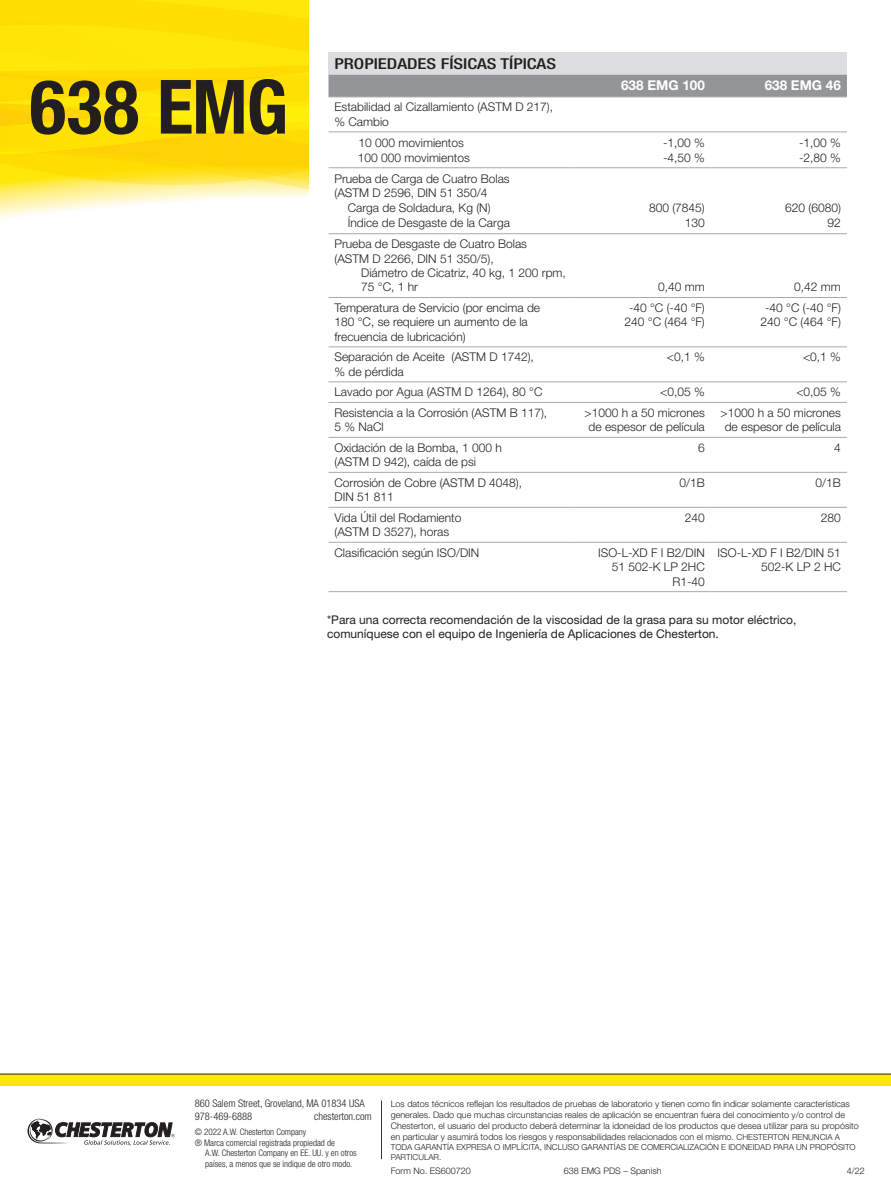
<style>
.page{position:relative;width:891px;height:1188px;background:#fff}
.page>*{position:absolute;margin:0;border:0;box-sizing:border-box;transform-origin:0 0}
._01_Product_Number{font:700 condensed 75px "Helvetica Neue LT Std";letter-spacing:-.005em;color:#231f20}
._09_Chart_Head{font:500 condensed 15px "Helvetica Neue LT Std";color:#231f20;scale:1.25 1}
.t1{font:700 13.5px "Helvetica Neue LT Std";color:#fff}
.t2{font:300 12px/14.4px "Helvetica Neue LT Std";color:#231f20}
.t3{font:12px/14.4px "Helvetica Neue";color:#231f20}
.t4{font:300 condensed 10.5px "Helvetica Neue LT Std";color:#231f20}
.t5{font:300 9px/10.8px "Helvetica Neue LT Std";color:#231f20}
.t6{font:300 condensed 9px/10.8px "Helvetica Neue LT Std";color:#231f20}
.t7{font:300 8.25px/9.9px "Helvetica Neue LT Std";color:#231f20}
.s1{font-size:8.25px}
</style>
<div class="page">
<svg style="left:0;top:190px;width:309px;height:29px"></svg>
<svg style="left:0;top:0;width:309px;height:190px;background:#fee00c"></svg>
<img style="left:147px;top:78px;width:44px;height:9px">
<div style="left:0;top:1074px;width:891px;height:12px;background:#ffe709"></div>
<hr style="left:0;top:1074px;width:891px;height:1px;background:#231f20">
<hr style="left:381px;top:1101px;width:1px;height:58px;background:#231f20">
<svg style="left:28px;top:1118px;width:147px;height:27px"></svg>
<div style="left:328px;top:52px;width:519px;height:23px;background:#dcdddf"></div>
<div style="left:328px;top:75px;width:519px;height:22px;background:#939598"></div>
<hr style="left:328px;top:97px;width:248px;height:1px;background:#a8a9ad">
<hr style="left:576px;top:97px;width:135px;height:1px;background:#a8a9ad">
<hr style="left:711px;top:97px;width:136px;height:1px;background:#a8a9ad">
<hr style="left:328px;top:132px;width:248px;height:1px;background:#a8a9ad">
<hr style="left:576px;top:132px;width:135px;height:1px;background:#a8a9ad">
<hr style="left:711px;top:132px;width:136px;height:1px;background:#a8a9ad">
<hr style="left:328px;top:167px;width:248px;height:1px;background:#a8a9ad">
<hr style="left:576px;top:167px;width:135px;height:1px;background:#a8a9ad">
<hr style="left:711px;top:167px;width:136px;height:1px;background:#a8a9ad">
<hr style="left:328px;top:233px;width:248px;height:1px;background:#a8a9ad">
<hr style="left:576px;top:233px;width:135px;height:1px;background:#a8a9ad">
<hr style="left:711px;top:233px;width:136px;height:1px;background:#a8a9ad">
<hr style="left:328px;top:297px;width:248px;height:1px;background:#a8a9ad">
<hr style="left:576px;top:297px;width:135px;height:1px;background:#a8a9ad">
<hr style="left:711px;top:297px;width:136px;height:1px;background:#a8a9ad">
<hr style="left:328px;top:347px;width:248px;height:1px;background:#a8a9ad">
<hr style="left:576px;top:347px;width:135px;height:1px;background:#a8a9ad">
<hr style="left:711px;top:347px;width:136px;height:1px;background:#a8a9ad">
<hr style="left:328px;top:381px;width:248px;height:1px;background:#a8a9ad">
<hr style="left:576px;top:381px;width:135px;height:1px;background:#a8a9ad">
<hr style="left:711px;top:381px;width:136px;height:1px;background:#a8a9ad">
<hr style="left:328px;top:402px;width:248px;height:1px;background:#a8a9ad">
<hr style="left:576px;top:402px;width:135px;height:1px;background:#a8a9ad">
<hr style="left:711px;top:402px;width:136px;height:1px;background:#a8a9ad">
<hr style="left:328px;top:437px;width:248px;height:1px;background:#a8a9ad">
<hr style="left:576px;top:437px;width:135px;height:1px;background:#a8a9ad">
<hr style="left:711px;top:437px;width:136px;height:1px;background:#a8a9ad">
<hr style="left:328px;top:472px;width:248px;height:1px;background:#a8a9ad">
<hr style="left:576px;top:472px;width:135px;height:1px;background:#a8a9ad">
<hr style="left:711px;top:472px;width:136px;height:1px;background:#a8a9ad">
<hr style="left:328px;top:507px;width:248px;height:1px;background:#a8a9ad">
<hr style="left:576px;top:507px;width:135px;height:1px;background:#a8a9ad">
<hr style="left:711px;top:507px;width:136px;height:1px;background:#a8a9ad">
<hr style="left:328px;top:542px;width:248px;height:1px;background:#a8a9ad">
<hr style="left:576px;top:542px;width:135px;height:1px;background:#a8a9ad">
<hr style="left:711px;top:542px;width:136px;height:1px;background:#a8a9ad">
<hr style="left:328px;top:591px;width:248px;height:1px;background:#a8a9ad">
<hr style="left:576px;top:591px;width:135px;height:1px;background:#a8a9ad">
<hr style="left:711px;top:591px;width:136px;height:1px;background:#a8a9ad">
<p class="_01_Product_Number" style="left:30px;top:62px;width:260px">638 EMG</p>
<p class="_09_Chart_Head" style="left:334px;top:55px;width:179px">PROPIEDADES FÍSICAS TÍPICAS</p>
<p class="t1" style="left:621px;top:77px;width:85px">638 EMG 100</p>
<p class="t1" style="left:765px;top:77px;width:78px">638 EMG 46</p>
<p class="t2" style="left:334px;top:100px;width:220px">Estabilidad al Cizallamiento (ASTM D 217), % Cambio</p>
<p class="t2" style="left:359px;top:135px;width:107px">10 000 movimientos</p>
<p class="t2" style="left:663px;top:135px;width:43px">-1,00 %</p>
<p class="t2" style="left:799px;top:135px;width:43px">-1,00 %</p>
<p class="t2" style="left:358px;top:150px;width:114px">100 000 movimientos</p>
<p class="t2" style="left:663px;top:150px;width:43px">-4,50 %</p>
<p class="t2" style="left:799px;top:150px;width:43px">-2,80 %</p>
<p class="t2" style="left:334px;top:171px;width:177px">Prueba de Carga de Cuatro Bolas</p>
<p class="t2" style="left:334px;top:186px;width:154px">(ASTM D 2596, DIN 51 350/4</p>
<p class="t2" style="left:348px;top:200px;width:144px">Carga de Soldadura, Kg (N)</p>
<p class="t2" style="left:649px;top:200px;width:57px">800 (7845)</p>
<p class="t2" style="left:785px;top:200px;width:57px">620 (6080)</p>
<p class="t2" style="left:348px;top:215px;width:164px">Índice de Desgaste de la Carga</p>
<p class="t2" style="left:685px;top:215px;width:22px">130</p>
<p class="t2" style="left:828px;top:215px;width:15px">92</p>
<p class="t2" style="left:335px;top:237px;width:194px">Prueba de Desgaste de Cuatro Bolas</p>
<p class="t2" style="left:335px;top:251px;width:161px">(ASTM D 2266, DIN 51 350/5),</p>
<p class="t2" style="left:361px;top:265px;width:206px">Diámetro de Cicatriz, 40 kg, 1 200 rpm,</p>
<p class="t2" style="left:361px;top:280px;width:58px">75 °C, 1 hr</p>
<p class="t2" style="left:658px;top:280px;width:48px">0,40 mm</p>
<p class="t2" style="left:794px;top:280px;width:48px">0,42 mm</p>
<p class="t2" style="left:335px;top:300px;width:207px">Temperatura de Servicio (por encima de<br>180 °C, se requiere un aumento de la frecuencia de lubricación)</p>
<p class="t2" style="left:625px;top:300px;width:82px;text-align:center">-40 °C (-40 °F)<br>240 °C (464 °F)</p>
<p class="t2" style="left:761px;top:300px;width:82px;text-align:center">-40 °C (-40 °F)<br>240 °C (464 °F)</p>
<p class="t2" style="left:334px;top:350px;width:201px">Separación de Aceite (ASTM D 1742), % de pérdida</p>
<p class="t2" style="left:667px;top:350px;width:39px">&lt;0,1 %</p>
<p class="t2" style="left:803px;top:350px;width:39px">&lt;0,1 %</p>
<p class="t2" style="left:334px;top:385px;width:210px">Lavado por Agua (ASTM D 1264), 80 °C</p>
<p class="t2" style="left:660px;top:385px;width:46px">&lt;0,05 %</p>
<p class="t2" style="left:796px;top:385px;width:46px">&lt;0,05 %</p>
<p class="t2" style="left:334px;top:405px;width:214px">Resistencia a la Corrosión (ASTM B 117),<br>5 % NaCl</p>
<p class="t2" style="left:585px;top:405px;width:122px;text-align:center">&gt;1000 h a 50 micrones de espesor de película</p>
<p class="t2" style="left:721px;top:405px;width:122px;text-align:center">&gt;1000 h a 50 micrones de espesor de película</p>
<p class="t2" style="left:334px;top:440px;width:169px">Oxidación de la Bomba, 1 000 h (ASTM D 942), caída de psi</p>
<p class="t2" style="left:698px;top:440px;width:8px">6</p>
<p class="t2" style="left:834px;top:440px;width:8px">4</p>
<p class="t2" style="left:335px;top:475px;width:189px">Corrosión de Cobre (ASTM D 4048),<br>DIN 51 811</p>
<p class="t2" style="left:680px;top:475px;width:27px">0/1B</p>
<p class="t2" style="left:816px;top:475px;width:27px">0/1B</p>
<p class="t2" style="left:335px;top:510px;width:128px">Vida Útil del Rodamiento (ASTM D 3527), horas</p>
<p class="t2" style="left:685px;top:510px;width:22px">240</p>
<p class="t2" style="left:821px;top:510px;width:22px">280</p>
<p class="t2" style="left:335px;top:545px;width:146px">Clasificación según ISO/DIN</p>
<p class="t2" style="left:598px;top:545px;width:108px;text-align:right">ISO-L-XD F I B2/DIN<br>51 502-K LP 2HC<br>R1-40</p>
<p class="t2" style="left:718px;top:545px;width:125px;text-align:right">ISO-L-XD F I B2/DIN 51<br>502-K LP 2 HC</p>
<p class="t3" style="left:327px;top:612px;width:471px">*Para una correcta recomendación de la viscosidad de la grasa para su motor eléctrico, comuníquese con el equipo de Ingeniería de Aplicaciones de Chesterton.</p>
<p class="t4" style="left:195px;top:1097px;width:171px">860 Salem Street, Groveland, MA 01834 USA</p>
<p class="t4" style="left:195px;top:1110px;width:59px">978-469-6888</p>
<p class="t4" style="left:314px;top:1110px;width:59px">chesterton.com</p>
<p class="t6" style="left:195px;top:1126px;width:113px">© 2022 A.W. Chesterton Company</p>
<p class="t6" style="left:205px;top:1137px;width:153px;text-indent:-11px">® Marca comercial registrada propiedad de<br>A.W. Chesterton Company en EE. UU. y en otros países, a menos que se indique de otro modo.</p>
<p class="t5" style="left:391px;top:1099px;width:469px">Los datos técnicos reflejan los resultados de pruebas de laboratorio y tienen como fin indicar solamente características generales. Dado que muchas circunstancias reales de aplicación se encuentran fuera del conocimiento y/o control de Chesterton, el usuario del producto deberá determinar la idoneidad de los productos que desea utilizar para su propósito en particular y asumirá todos los riesgos y responsabilidades relacionados con el mismo. <span class="s1">CHESTERTON RENUNCIA A</span></p>
<p class="t7" style="left:391px;top:1142px;width:466px">TODA GARANTÍA EXPRESA O IMPLÍCITA, INCLUSO GARANTÍAS DE COMERCIALIZACIÓN E IDONEIDAD PARA UN PROPÓSITO<br>PARTICULAR.</p>
<p class="t5" style="left:391px;top:1165px;width:82px">Form No. ES600720</p>
<p class="t5" style="left:564px;top:1165px;width:99px">638 EMG PDS – Spanish</p>
<p class="t5" style="left:847px;top:1165px;width:20px">4/22</p>
</div>
